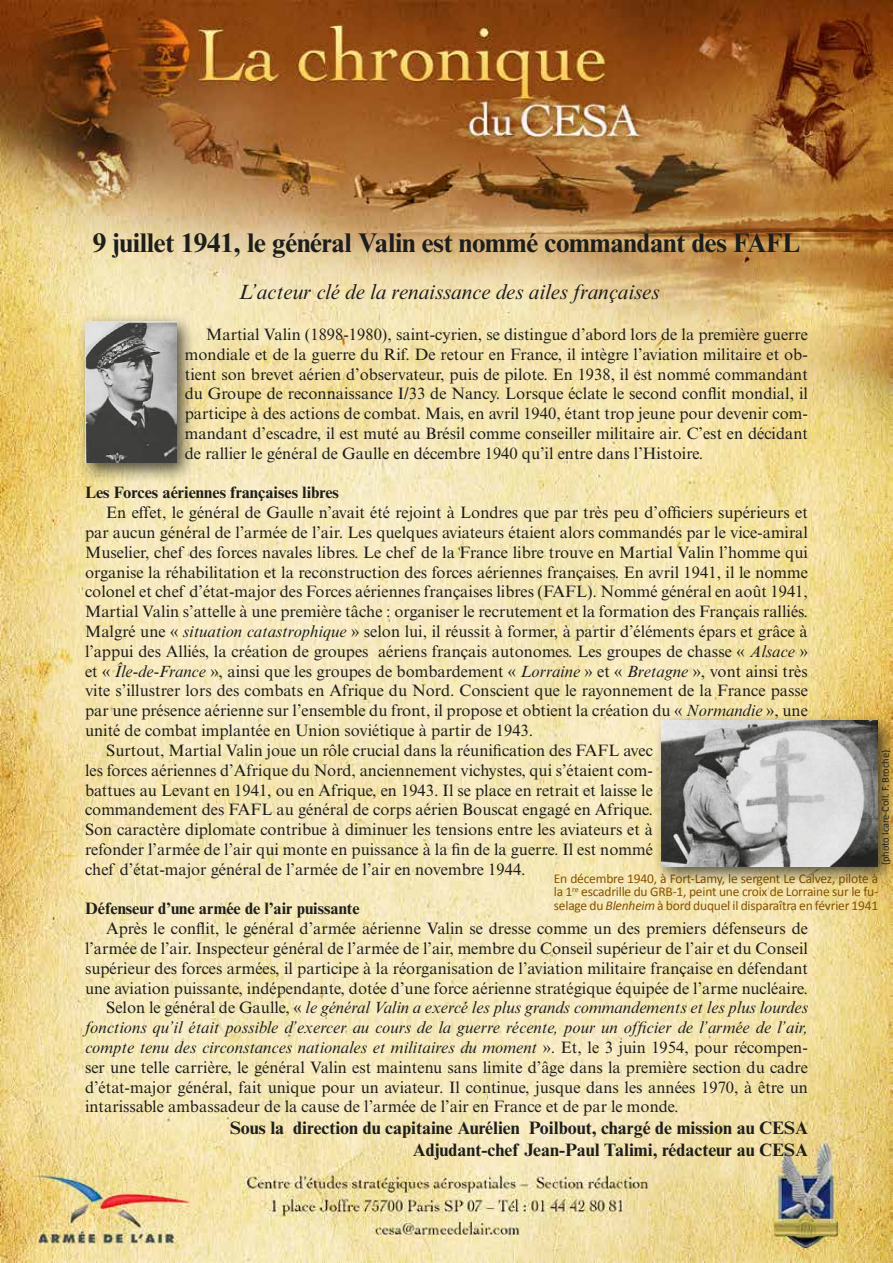
<style>
.page{position:relative;width:893px;height:1263px;background:#fff}
.page>*{position:absolute;margin:0;border:0;box-sizing:border-box;transform-origin:0 0}
.t1{font:700 27px "Times New Roman MT Std";letter-spacing:-.01em;color:#1d1d1b}
.t2{font:italic 21px "Times New Roman MT Std";color:#1d1d1b}
.t3{font:700 18px/21.6px "Times New Roman MT Std";color:#1d1d1b;text-align:right}
.t4{font:16.5px/19.8px "Times New Roman MT Std";color:#1d1d1b;text-align:justify}
.t5{font:italic 16.5px "Times New Roman MT Std";color:#1d1d1b}
.t6{font:700 16.5px "Times New Roman MT Std";color:#1d1d1b}
.t7{font:13.5px/13.5px "Calibri";letter-spacing:-.015em;color:#855200;text-align:justify}
.t8{font:10.5px "Calibri";letter-spacing:-.01em;color:#1d1d1b}
.s1{font-style:italic}
.s2{font-style:normal}
</style>
<div class="page">
<img style="left:0;top:0;width:893px;height:1263px">
<div style="left:77px;top:313px;width:120px;height:170px;background:#1d1d1b;opacity:.75"></div>
<img style="left:85px;top:321px;width:91px;height:142px">
<div style="left:653px;top:712px;width:240px;height:174px;background:#1d1d1b;opacity:.75"></div>
<img style="left:661px;top:721px;width:216px;height:145px">
<h1 class="t1" style="left:93px;top:226px;width:709px">9 juillet 1941, le général Valin est nommé commandant des FAFL</h1>
<p class="t2" style="left:239px;top:280px;width:422px">L’acteur clé de la renaissance des ailes françaises</p>
<p class="t4" style="left:185px;top:325px;width:625px;text-indent:21px">Martial Valin (1898-1980), saint-cyrien, se distingue d’abord lors de la première guerre mondiale et de la guerre du Rif. De retour en France, il intègre l’aviation militaire et ob&shy;tient son brevet aérien d’observateur, puis de pilote. En 1938, il est nommé commandant du Groupe de reconnaissance I/33 de Nancy. Lorsque éclate le second conflit mondial, il participe à des actions de combat. Mais, en avril 1940, étant trop jeune pour devenir com&shy;mandant d’escadre, il est muté au Brésil comme conseiller militaire air. C’est en décidant de rallier le général de Gaulle en décembre 1940 qu’il entre dans l’Histoire.</p>
<p class="t6" style="left:85px;top:483px;width:255px">Les Forces aériennes françaises libres</p>
<p class="t4" style="left:106px;top:503px;width:703px">En effet, le général de Gaulle n’avait été rejoint à Londres que par très peu d’officiers supérieurs et</p>
<p class="t4" style="left:85px;top:523px;width:724px">par aucun général de l’armée de l’air. Les quelques aviateurs étaient alors commandés par le vice-amiral</p>
<p class="t4" style="left:85px;top:542px;width:724px">Muselier, chef des forces navales libres. Le chef de la France libre trouve en Martial Valin l’homme qui</p>
<p class="t4" style="left:85px;top:562px;width:724px">organise la réhabilitation et la reconstruction des forces aériennes françaises. En avril 1941, il le nomme</p>
<p class="t4" style="left:85px;top:582px;width:724px">colonel et chef d’état-major des Forces aériennes françaises libres (FAFL). Nommé général en août 1941,</p>
<p class="t4" style="left:85px;top:602px;width:724px">Martial Valin s’attelle à une première tâche : organiser le recrutement et la formation des Français ralliés.</p>
<p class="t4" style="left:85px;top:622px;width:724px">Malgré une « <span class="s1">situation catastrophique</span> » selon lui, il réussit à former, à partir d’éléments épars et grâce à</p>
<p class="t4" style="left:85px;top:641px;width:724px">l’appui des Alliés, la création de groupes aériens français autonomes. Les groupes de chasse « <span class="s1">Alsace</span> »</p>
<p class="t4" style="left:85px;top:661px;width:724px">et « <span class="s1">Île-de-France</span> », ainsi que les groupes de bombardement « <span class="s1">Lorraine</span> » et « <span class="s1">Bretagne</span> », vont ainsi très</p>
<p class="t4" style="left:85px;top:681px;width:724px">vite s’illustrer lors des combats en Afrique du Nord. Conscient que le rayonnement de la France passe</p>
<p class="t4" style="left:85px;top:701px;width:724px">par une présence aérienne sur l’ensemble du front, il propose et obtient la création du « <span class="s1">Normandie</span> », une</p>
<p class="t4" style="left:85px;top:721px;width:450px">unité de combat implantée en Union soviétique à partir de 1943.</p>
<p class="t4" style="left:106px;top:740px;width:548px">Surtout, Martial Valin joue un rôle crucial dans la réunification des FAFL avec</p>
<p class="t4" style="left:85px;top:760px;width:569px">les forces aériennes d’Afrique du Nord, anciennement vichystes, qui s’étaient com-</p>
<p class="t4" style="left:85px;top:780px;width:569px">battues au Levant en 1941, ou en Afrique, en 1943. Il se place en retrait et laisse le</p>
<p class="t4" style="left:85px;top:800px;width:569px">commandement des FAFL au général de corps aérien Bouscat engagé en Afrique.</p>
<p class="t4" style="left:85px;top:820px;width:569px">Son caractère diplomate contribue à diminuer les tensions entre les aviateurs et à</p>
<p class="t4" style="left:85px;top:839px;width:569px">refonder l’armée de l’air qui monte en puissance à la fin de la guerre. Il est nommé</p>
<p class="t4" style="left:85px;top:859px;width:442px">chef d’état-major général de l’armée de l’air en novembre 1944.</p>
<p class="t6" style="left:85px;top:898px;width:276px">Défenseur d’une armée de l’air puissante</p>
<p class="t4" style="left:106px;top:919px;width:703px">Après le conflit, le général d’armée aérienne Valin se dresse comme un des premiers défenseurs de</p>
<p class="t4" style="left:85px;top:938px;width:724px">l’armée de l’air. Inspecteur général de l’armée de l’air, membre du Conseil supérieur de l’air et du Conseil</p>
<p class="t4" style="left:85px;top:958px;width:724px">supérieur des forces armées, il participe à la réorganisation de l’aviation militaire française en défendant</p>
<p class="t4" style="left:85px;top:978px;width:724px">une aviation puissante, indépendante, dotée d’une force aérienne stratégique équipée de l’arme nucléaire.</p>
<p class="t5" style="left:106px;top:998px;width:703px"><span class="s2">Selon le général de Gaulle, «</span> le général Valin a exercé les plus grands commandements et les plus lourdes</p>
<p class="t5" style="left:85px;top:1018px;width:724px">fonctions qu’il était possible d’exercer au cours de la guerre récente, pour un officier de l’armée de l’air,</p>
<p class="t5" style="left:85px;top:1038px;width:724px">compte tenu des circonstances nationales et militaires du moment <span class="s2">». Et, le 3 juin 1954, pour récompen-</span></p>
<p class="t4" style="left:85px;top:1057px;width:724px">ser une telle carrière, le général Valin est maintenu sans limite d’âge dans la première section du cadre</p>
<p class="t4" style="left:85px;top:1077px;width:724px">d’état-major général, fait unique pour un aviateur. Il continue, jusque dans les années 1970, à être un</p>
<p class="t4" style="left:85px;top:1097px;width:595px">intarissable ambassadeur de la cause de l’armée de l’air en France et de par le monde.</p>
<p class="t3" style="left:230px;top:1117px;width:579px">Sous la direction du capitaine Aurélien Poilbout, chargé de mission au CESA<br>Adjudant-chef Jean-Paul Talimi, rédacteur au CESA</p>
<p class="t8" style="left:879px;top:865px;width:117px;rotate:-90deg">(photo Icare-Coll. F. Broche)</p>
<p class="t7" style="left:554px;top:871px;width:326px">En décembre 1940, à Fort-Lamy, le sergent Le Calvez, pilote à la 1<sup>re</sup> escadrille du GRB-1, peint une croix de Lorraine sur le fu&shy;selage du <span class="s1">Blenheim</span> à bord duquel il disparaîtra en février 1941</p>
</div>
